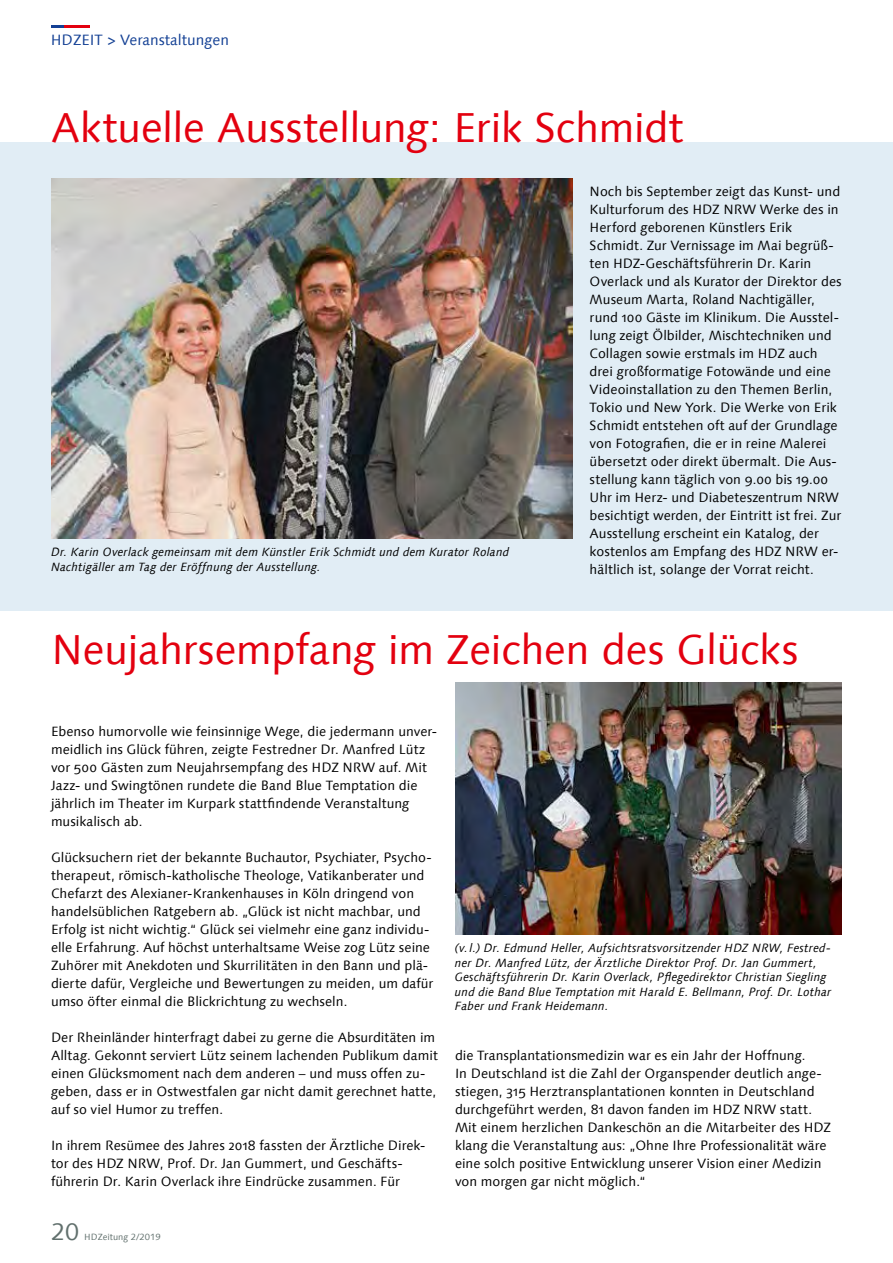
<style>
.page{position:relative;width:893px;height:1263px;background:#fff}
.page>*{position:absolute;margin:0;border:0;box-sizing:border-box;transform-origin:0 0}
.t1{font:42px "Linotype Syntax Com";letter-spacing:-.015em;color:#e3000f}
.t2{font:24px "Linotype Syntax Com";color:#61706d}
.t3{font:15px "Linotype Syntax Com";color:#134094}
.t4{font:13.5px/18px "Linotype Syntax Com";color:#000}
.t5{font:italic 12px/14.4px "Linotype Syntax Com";letter-spacing:.005em;color:#000}
.t6{font:9px "Linotype Syntax Com";color:#61706d}
</style>
<div class="page">
<hr style="left:64px;top:26px;width:25px;height:2px;background:#e3000f">
<svg style="left:51px;top:26px;width:13px;height:2px"></svg>
<div style="left:0;top:142px;width:893px;height:468px;background:#e1edf5"></div>
<img style="left:51px;top:178px;width:522px;height:360px">
<img style="left:455px;top:682px;width:387px;height:252px">
<p class="t3" style="left:51px;top:31px;width:180px">HDZEIT &gt; Veranstaltungen</p>
<h1 class="t1" style="left:51px;top:102px;width:634px">Aktuelle Ausstellung: Erik Schmidt</h1>
<p class="t5" style="left:51px;top:545px;width:460px">Dr. Karin Overlack gemeinsam mit dem Künstler Erik Schmidt und dem Kurator Roland<br>Nachtigäller am Tag der Eröffnung der Ausstellung.</p>
<p class="t4" style="left:590px;top:183px;width:254px">Noch bis September zeigt das Kunst- und Kulturforum des HDZ NRW Werke des in Herford geborenen Künstlers Erik Schmidt. Zur Vernissage im Mai begrüß&shy;ten HDZ-Geschäftsführerin Dr. Karin Overlack und als Kurator der Direktor des Museum Marta, Roland Nachtigäller, rund 100 Gäste im Klinikum. Die Ausstel&shy;lung zeigt Ölbilder, Mischtechniken und Collagen sowie erstmals im HDZ auch drei großformatige Fotowände und eine Videoinstallation zu den Themen Berlin, Tokio und New York. Die Werke von Erik Schmidt entstehen oft auf der Grundlage von Fotografien, die er in reine Malerei übersetzt oder direkt übermalt. Die Aus&shy;stellung kann täglich von 9.00 bis 19.00<br>Uhr im Herz- und Diabeteszentrum NRW besichtigt werden, der Eintritt ist frei. Zur Ausstellung erscheint ein Katalog, der kostenlos am Empfang des HDZ NRW er&shy;hältlich ist, solange der Vorrat reicht.</p>
<h1 class="t1" style="left:51px;top:624px;width:749px">Neujahrsempfang im Zeichen des Glücks</h1>
<p class="t4" style="left:51px;top:722px;width:388px">Ebenso humorvolle wie feinsinnige Wege, die jedermann unver&shy;meidlich ins Glück führen, zeigte Festredner Dr. Manfred Lütz vor 500 Gästen zum Neujahrsempfang des HDZ NRW auf. Mit Jazz- und Swingtönen rundete die Band Blue Temptation die jährlich im Theater im Kurpark stattfindende Veranstaltung musikalisch ab.</p>
<p class="t4" style="left:51px;top:848px;width:384px">Glücksuchern riet der bekannte Buchautor, Psychiater, Psycho&shy;therapeut, römisch-katholische Theologe, Vatikanberater und Chefarzt des Alexianer-Krankenhauses in Köln dringend von handelsüblichen Ratgebern ab. „Glück ist nicht machbar, und Erfolg ist nicht wichtig.“ Glück sei vielmehr eine ganz individu&shy;elle Erfahrung. Auf höchst unterhaltsame Weise zog Lütz seine Zuhörer mit Anekdoten und Skurrilitäten in den Bann und plä&shy;dierte dafür, Vergleiche und Bewertungen zu meiden, um dafür umso öfter einmal die Blickrichtung zu wechseln.</p>
<p class="t4" style="left:51px;top:1028px;width:388px">Der Rheinländer hinterfragt dabei zu gerne die Absurditäten im Alltag. Gekonnt serviert Lütz seinem lachenden Publikum damit einen Glücksmoment nach dem anderen – und muss offen zu&shy;geben, dass er in Ostwestfalen gar nicht damit gerechnet hatte, auf so viel Humor zu treffen.</p>
<p class="t4" style="left:51px;top:1136px;width:376px">In ihrem Resümee des Jahres 2018 fassten der Ärztliche Direk&shy;tor des HDZ NRW, Prof. Dr. Jan Gummert, und Geschäfts&shy;führerin Dr. Karin Overlack ihre Eindrücke zusammen. Für</p>
<h2 class="t2" style="left:51px;top:1217px;width:30px">20</h2>
<p class="t6" style="left:84px;top:1232px;width:78px">HDZeitung 2/2019</p>
<p class="t5" style="left:455px;top:941px;width:378px">(v.l.) Dr. Edmund Heller, Aufsichtsratsvorsitzender HDZ NRW, Festred&shy;ner Dr. Manfred Lütz, der Ärztliche Direktor Prof. Dr. Jan Gummert, Geschäftsführerin Dr. Karin Overlack, Pflegedirektor Christian Siegling und die Band Blue Temptation mit Harald E. Bellmann, Prof. Dr. Lothar Faber und Frank Heidemann.</p>
<p class="t4" style="left:455px;top:1047px;width:378px">die Transplantationsmedizin war es ein Jahr der Hoffnung.<br>In Deutschland ist die Zahl der Organspender deutlich ange&shy;stiegen, 315 Herztransplantationen konnten in Deutschland durchgeführt werden, 81 davon fanden im HDZ NRW statt.<br>Mit einem herzlichen Dankeschön an die Mitarbeiter des HDZ klang die Veranstaltung aus: „Ohne Ihre Professionalität wäre eine solch positive Entwicklung unserer Vision einer Medizin von morgen gar nicht möglich.“</p>
</div>
